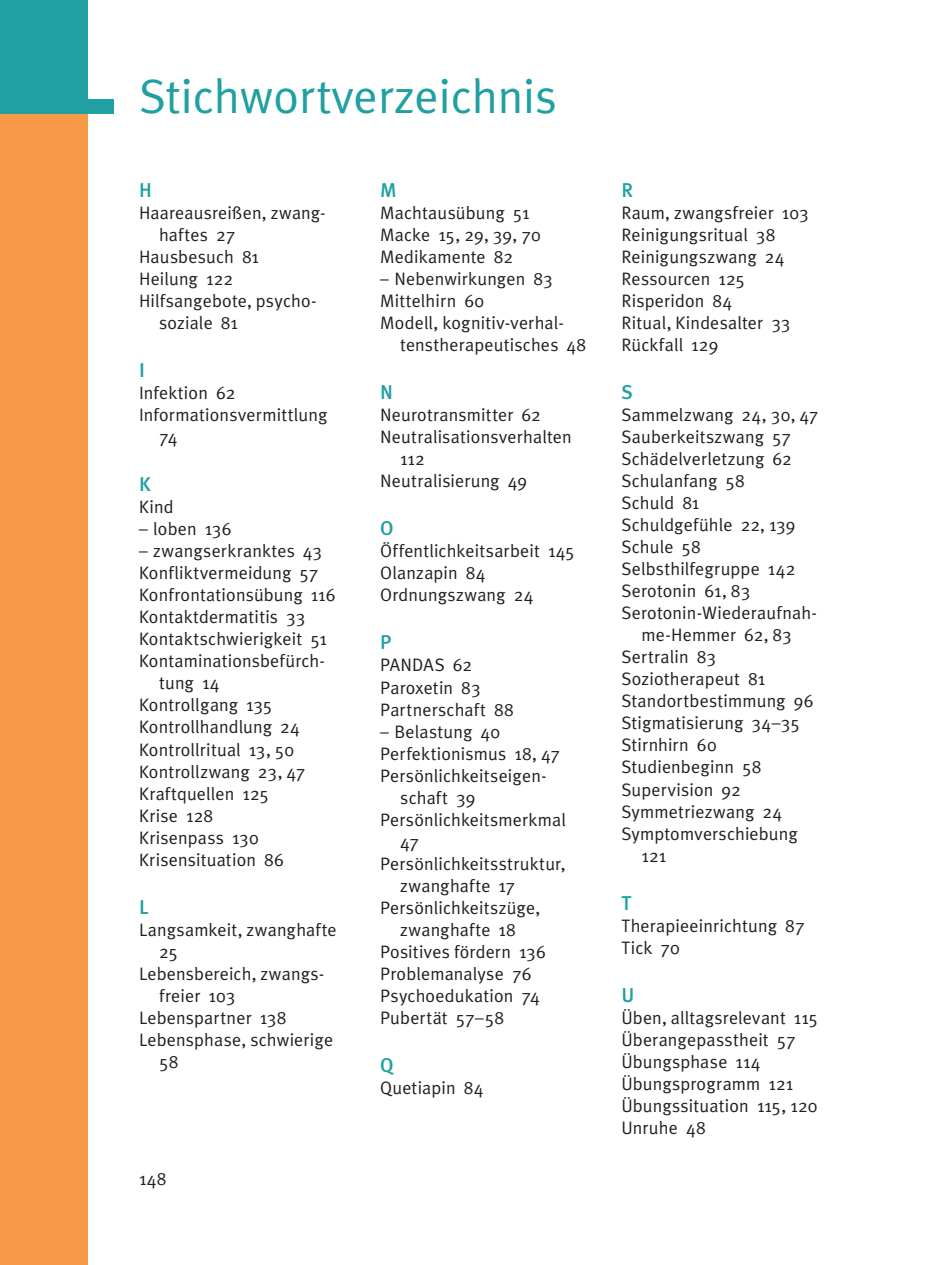
<style>
.page{position:relative;width:942px;height:1265px;background:#fff}
.page>*{position:absolute;margin:0;border:0;box-sizing:border-box;transform-origin:0 0}
.t1{font:48px "Meta Plus Normal";color:#20a0a1}
.t2{font:500 20px "Meta Plus";color:#20a0a1}
.t3{font:18px/22px "Meta Plus Normal";letter-spacing:.01em;color:#231f20}
</style>
<div class="page">
<div style="left:0;top:99px;width:113px;height:14px;background:#20a0a1"></div>
<div style="left:0;top:113px;width:88px;height:1151px;background:#f79848"></div>
<div style="left:0;top:0;width:88px;height:113px;background:#20a0a1"></div>
<h1 class="t1" style="left:139px;top:79px;width:419px">Stichwortverzeichnis</h1>
<p class="t2" style="left:139px;top:183px;width:14px">H</p>
<p class="t3" style="left:139px;top:203px;width:188px">Haareausreißen, zwang-</p>
<p class="t3" style="left:159px;top:225px;width:78px">haftes 27</p>
<p class="t3" style="left:139px;top:247px;width:121px">Hausbesuch 81</p>
<p class="t3" style="left:139px;top:269px;width:95px">Heilung 122</p>
<p class="t3" style="left:139px;top:291px;width:179px">Hilfsangebote, psycho-</p>
<p class="t3" style="left:159px;top:313px;width:80px">soziale 81</p>
<p class="t2" style="left:139px;top:363px;width:7px">I</p>
<p class="t3" style="left:139px;top:383px;width:98px">Infektion 62</p>
<p class="t3" style="left:139px;top:405px;width:190px">Informationsvermittlung</p>
<p class="t3" style="left:159px;top:427px;width:20px">74</p>
<p class="t2" style="left:139px;top:477px;width:13px">K</p>
<p class="t3" style="left:139px;top:497px;width:36px">Kind</p>
<p class="t3" style="left:139px;top:519px;width:94px">– loben 136</p>
<p class="t3" style="left:139px;top:541px;width:184px">– zwangserkranktes 3</p>
<p class="t3" style="left:303px;top:541px;width:11px">4</p>
<p class="t3" style="left:139px;top:563px;width:181px">Konfliktvermeidung 57</p>
<p class="t3" style="left:139px;top:585px;width:198px">Konfrontationsübung 116</p>
<p class="t3" style="left:139px;top:607px;width:168px">Kontaktdermatitis 33</p>
<p class="t3" style="left:139px;top:629px;width:189px">Kontaktschwierigkeit 51</p>
<p class="t3" style="left:139px;top:651px;width:187px">Kontaminationsbefürch-</p>
<p class="t3" style="left:159px;top:673px;width:62px">tung 14</p>
<p class="t3" style="left:139px;top:695px;width:135px">Kontrollgang 135</p>
<p class="t3" style="left:139px;top:717px;width:162px">Kontrollhandlung 24</p>
<p class="t3" style="left:139px;top:739px;width:156px">Kontrollritual 13, 50</p>
<p class="t3" style="left:139px;top:761px;width:168px">Kontrollzwang 23, 47</p>
<p class="t3" style="left:139px;top:783px;width:131px">Kraftquellen 125</p>
<p class="t3" style="left:139px;top:805px;width:76px">Krise 128</p>
<p class="t3" style="left:139px;top:827px;width:121px">Krisenpass 130</p>
<p class="t3" style="left:139px;top:849px;width:146px">Krisensituation 86</p>
<p class="t2" style="left:139px;top:899px;width:11px">L</p>
<p class="t3" style="left:139px;top:919px;width:199px">Langsamkeit, zwanghafte</p>
<p class="t3" style="left:159px;top:941px;width:20px">25</p>
<p class="t3" style="left:139px;top:963px;width:187px">Lebensbereich, zwangs-</p>
<p class="t3" style="left:159px;top:985px;width:78px">freier 103</p>
<p class="t3" style="left:139px;top:1007px;width:149px">Lebenspartner 138</p>
<p class="t3" style="left:139px;top:1029px;width:196px">Lebensphase, schwierige</p>
<p class="t3" style="left:159px;top:1051px;width:21px">58</p>
<p class="t3" style="left:139px;top:1168px;width:29px">148</p>
<p class="t2" style="left:380px;top:183px;width:18px">M</p>
<p class="t3" style="left:380px;top:203px;width:162px">Machtausübung 51<br>Macke 15, 29, 39, 70<br>Medikamente 82</p>
<p class="t3" style="left:380px;top:269px;width:174px">– Nebenwirkungen 3</p>
<p class="t3" style="left:533px;top:269px;width:11px">8</p>
<p class="t3" style="left:380px;top:291px;width:105px">Mittelhirn 60</p>
<p class="t3" style="left:380px;top:313px;width:185px">Modell, kognitiv-verhal-</p>
<p class="t3" style="left:400px;top:335px;width:187px">tenstherapeutisches 48</p>
<p class="t2" style="left:380px;top:385px;width:14px">N</p>
<p class="t3" style="left:380px;top:405px;width:162px">Neurotransmitter 62</p>
<p class="t3" style="left:380px;top:427px;width:193px">Neutralisationsverhalten</p>
<p class="t3" style="left:400px;top:449px;width:26px">112</p>
<p class="t3" style="left:380px;top:471px;width:148px">Neutralisierung 49</p>
<p class="t2" style="left:380px;top:521px;width:15px">O</p>
<p class="t3" style="left:380px;top:541px;width:196px">Öffentlichkeitsarbeit 145<br>Olanzapin 84<br>Ordnungszwang 24</p>
<p class="t2" style="left:380px;top:635px;width:13px">P</p>
<p class="t3" style="left:380px;top:655px;width:135px">PANDAS 62<br>Paroxetin 83<br>Partnerschaft 88</p>
<p class="t3" style="left:380px;top:721px;width:121px">– Belastung 0</p>
<p class="t3" style="left:480px;top:721px;width:11px">4</p>
<p class="t3" style="left:380px;top:743px;width:181px">Perfektionismus 18, 47</p>
<p class="t3" style="left:380px;top:765px;width:168px">Persönlichkeitseigen-</p>
<p class="t3" style="left:400px;top:787px;width:77px">schaft 39</p>
<p class="t3" style="left:380px;top:809px;width:187px">Persönlichkeitsmerkmal</p>
<p class="t3" style="left:400px;top:831px;width:20px">47</p>
<p class="t3" style="left:380px;top:853px;width:187px">Persönlichkeitsstruktur,</p>
<p class="t3" style="left:400px;top:875px;width:116px">zwanghafte 17</p>
<p class="t3" style="left:380px;top:897px;width:162px">Persönlichkeitszüge,</p>
<p class="t3" style="left:400px;top:919px;width:117px">zwanghafte 18</p>
<p class="t3" style="left:380px;top:941px;width:167px">Positives fördern 136</p>
<p class="t3" style="left:380px;top:963px;width:153px">Problemanalyse 76</p>
<p class="t3" style="left:380px;top:985px;width:161px">Psychoedukation 74</p>
<p class="t3" style="left:380px;top:1007px;width:125px">Pubertät 57–58</p>
<p class="t2" style="left:380px;top:1057px;width:15px">Q</p>
<p class="t3" style="left:380px;top:1077px;width:105px">Quetiapin 84</p>
<p class="t2" style="left:621px;top:183px;width:13px">R</p>
<p class="t3" style="left:621px;top:203px;width:189px">Raum, zwangsfreier 103<br>Reinigungsritual 38<br>Reinigungszwang 24<br>Ressourcen 125<br>Risperidon 84<br>Ritual, Kindesalter 33<br>Rückfall 129</p>
<p class="t2" style="left:621px;top:385px;width:13px">S</p>
<p class="t3" style="left:621px;top:405px;width:198px">Sammelzwang 24, 30, 47</p>
<p class="t3" style="left:621px;top:427px;width:171px">Sauberkeitszwang 57</p>
<p class="t3" style="left:621px;top:449px;width:172px">Schädelverletzung 62</p>
<p class="t3" style="left:621px;top:471px;width:125px">Schulanfang 58</p>
<p class="t3" style="left:621px;top:493px;width:79px">Schuld 81</p>
<p class="t3" style="left:621px;top:515px;width:176px">Schuldgefühle 22, 139</p>
<p class="t3" style="left:621px;top:537px;width:81px">Schule 58</p>
<p class="t3" style="left:621px;top:559px;width:175px">Selbsthilfegruppe 142</p>
<p class="t3" style="left:621px;top:581px;width:130px">Serotonin 61, 83</p>
<p class="t3" style="left:621px;top:603px;width:197px">Serotonin-Wiederaufnah-</p>
<p class="t3" style="left:641px;top:625px;width:152px">me-Hemmer 62, 83</p>
<p class="t3" style="left:621px;top:647px;width:96px">Sertralin 83</p>
<p class="t3" style="left:621px;top:669px;width:145px">Soziotherapeut 81</p>
<p class="t3" style="left:621px;top:691px;width:193px">Standortbestimmung 96</p>
<p class="t3" style="left:621px;top:713px;width:180px">Stigmatisierung 34–35</p>
<p class="t3" style="left:621px;top:735px;width:97px">Stirnhirn 60</p>
<p class="t3" style="left:621px;top:757px;width:141px">Studienbeginn 58</p>
<p class="t3" style="left:621px;top:779px;width:121px">Supervision 92</p>
<p class="t3" style="left:621px;top:801px;width:162px">Symmetriezwang 24</p>
<p class="t3" style="left:621px;top:823px;width:178px">Symptomverschiebung</p>
<p class="t3" style="left:641px;top:845px;width:26px">121</p>
<p class="t2" style="left:621px;top:895px;width:12px">T</p>
<p class="t3" style="left:621px;top:915px;width:185px">Therapieeinrichtung 87<br>Tick 70</p>
<p class="t2" style="left:621px;top:987px;width:14px">U</p>
<p class="t3" style="left:621px;top:1007px;width:198px">Üben, alltagsrelevant 115<br>Überangepasstheit 57<br>Übungsphase 114<br>Übungsprogramm 121<br>Übungssituation 115, 120<br>Unruhe 48</p>
</div>
